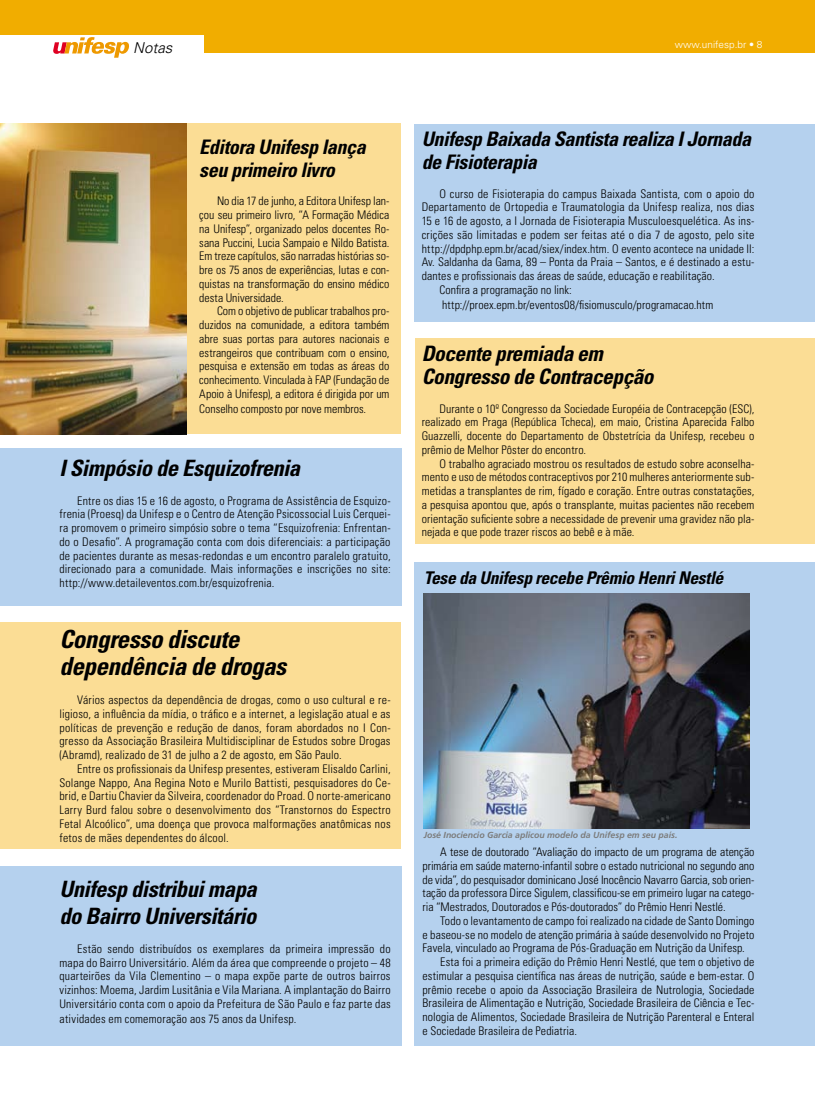
<style>
.page{position:relative;width:815px;height:1099px;background:#fff}
.page>*{position:absolute;margin:0;border:0;box-sizing:border-box;transform-origin:0 0}
.t1{font:italic 700 condensed 25px/27.5px "Univers";letter-spacing:-.02em;color:#000}
.t2{font:italic 700 condensed 22.5px/27.5px "Univers";letter-spacing:-.02em;color:#000}
.t3{font:italic 700 condensed 21.25px/22.5px "Univers";letter-spacing:-.02em;color:#000}
.t4{font:italic 700 condensed 20px/22.5px "Univers";letter-spacing:-.02em;color:#000}
.t5{font:italic 700 condensed 17.5px "Univers";letter-spacing:-.02em;color:#000}
.t6{font:italic 300 15px "Univers";color:#000}
.t7{font:300 condensed 11.88px/13.8px "Univers";letter-spacing:.01em;color:#000;text-align:justify}
.t8{font:300 10px "Univers";color:#fff}
.t9{font:italic 700 8.75px "Frutiger";color:#7c7c7c}
</style>
<div class="page">
<div style="left:415px;top:125px;width:400px;height:197px;background:#b5d1ee"></div>
<div style="left:0;top:622px;width:400px;height:226px;background:#fbdd95"></div>
<div style="left:0;top:448px;width:401px;height:157px;background:#b5d1ee"></div>
<div style="left:0;top:866px;width:401px;height:180px;background:#b5d1ee"></div>
<div style="left:415px;top:562px;width:400px;height:483px;background:#b5d1ee"></div>
<div style="left:415px;top:338px;width:400px;height:205px;background:#fbdd95"></div>
<div style="left:0;top:123px;width:400px;height:311px;background:#fbdd95"></div>
<img style="left:0;top:123px;width:187px;height:311px">
<div style="left:0;top:0;width:815px;height:34px;background:#f1ad00"></div>
<div style="left:204px;top:0;width:611px;height:53px;background:#f1ad00"></div>
<svg style="left:53px;top:37px;width:76px;height:21px"></svg>
<img style="left:424px;top:593px;width:325px;height:235px">
<p class="t6" style="left:133px;top:38px;width:41px">Notas</p>
<p class="t8" style="left:675px;top:38px;width:89px">www.unifesp.br • 8</p>
<h3 class="t4" style="left:199px;top:135px;width:168px">Editora Unifesp lança seu primeiro livro</h3>
<p class="t7" style="left:199px;top:194px;width:192px;text-indent:18px">No dia 17 de junho, a Editora Unifesp lan&shy;çou seu primeiro livro, “A Formação Médica na Unifesp”, organizado pelos docentes Ro&shy;sana Puccini, Lucia Sampaio e Nildo Batista.<br>Em treze capítulos, são narradas histórias so&shy;bre os 75 anos de experiências, lutas e con&shy;quistas na transformação do ensino médico desta Universidade.</p>
<p class="t7" style="left:199px;top:304px;width:192px;text-indent:18px">Com o objetivo de publicar trabalhos pro&shy;duzidos na comunidade, a editora também abre suas portas para autores nacionais e estrangeiros que contribuam com o ensino, pesquisa e extensão em todas as áreas do conhecimento. Vinculada à FAP (Fundação de Apoio à Unifesp), a editora é dirigida por um</p>
<p class="t7" style="left:199px;top:402px;width:168px">Conselho composto por nove membros.</p>
<h2 class="t2" style="left:59px;top:454px;width:242px">I Simpósio de Esquizofrenia</h2>
<p class="t7" style="left:59px;top:493px;width:333px;text-indent:18px">Entre os dias 15 e 16 de agosto, o Programa de Assistência de Esquizo&shy;frenia (Proesq) da Unifesp e o Centro de Atenção Psicossocial Luis Cerquei&shy;ra promovem o primeiro simpósio sobre o tema “Esquizofrenia: Enfrentan&shy;do o Desafio”. A programação conta com dois diferenciais: a participação de pacientes durante as mesas-redondas e um encontro paralelo gratuito, direcionado para a comunidade. Mais informações e inscrições no site: http://www.detaileventos.com.br/esquizofrenia.</p>
<h1 class="t1" style="left:59px;top:624px;width:228px">Congresso discute dependência de drogas</h1>
<p class="t7" style="left:59px;top:692px;width:333px;text-indent:18px">Vários aspectos da dependência de drogas, como o uso cultural e re&shy;ligioso, a influência da mídia, o tráfico e a internet, a legislação atual e as políticas de prevenção e redução de danos, foram abordados no I Con&shy;gresso da Associação Brasileira Multidisciplinar de Estudos sobre Drogas (Abramd), realizado de 31 de julho a 2 de agosto, em São Paulo.</p>
<p class="t7" style="left:59px;top:761px;width:333px;text-indent:18px">Entre os profissionais da Unifesp presentes, estiveram Elisaldo Carlini, Solange Nappo, Ana Regina Noto e Murilo Battisti, pesquisadores do Ce&shy;brid, e Dartiu Chavier da Silveira, coordenador do Proad. O norte-americano Larry Burd falou sobre o desenvolvimento dos “Transtornos do Espectro Fetal Alcoólico”, uma doença que provoca malformações anatômicas nos fetos de mães dependentes do álcool.</p>
<h2 class="t2" style="left:59px;top:874px;width:199px">Unifesp distribui mapa do Bairro Universitário</h2>
<p class="t7" style="left:59px;top:941px;width:333px;text-indent:18px">Estão sendo distribuídos os exemplares da primeira impressão do mapa do Bairro Universitário. Além da área que compreende o projeto – 48 quarteirões da Vila Clementino – o mapa expõe parte de outros bairros vizinhos: Moema, Jardim Lusitânia e Vila Mariana. A implantação do Bairro Universitário conta com o apoio da Prefeitura de São Paulo e faz parte das</p>
<p class="t7" style="left:59px;top:1011px;width:239px">atividades em comemoração aos 75 anos da Unifesp.</p>
<h3 class="t4" style="left:422px;top:127px;width:331px">Unifesp Baixada Santista realiza I Jornada de Fisioterapia</h3>
<p class="t7" style="left:439px;top:186px;width:317px">O curso de Fisioterapia do campus Baixada Santista, com o apoio do</p>
<p class="t7" style="left:422px;top:200px;width:334px">Departamento de Ortopedia e Traumatologia da Unifesp realiza, nos dias</p>
<p class="t7" style="left:422px;top:214px;width:334px">15 e 16 de agosto, a I Jornada de Fisioterapia Musculoesquelética. As ins-</p>
<p class="t7" style="left:422px;top:227px;width:334px">crições são limitadas e podem ser feitas até o dia 7 de agosto, pelo site</p>
<p class="t7" style="left:422px;top:241px;width:334px">http://dpdphp.epm.br/acad/siex/index.htm. O evento acontece na unidade II:</p>
<p class="t7" style="left:422px;top:255px;width:334px">Av. Saldanha da Gama, 89 – Ponta da Praia – Santos, e é destinado a estu-</p>
<p class="t7" style="left:422px;top:269px;width:295px">dantes e profissionais das áreas de saúde, educação e reabilitação.</p>
<p class="t7" style="left:439px;top:282px;width:134px">Confira a programação no link:</p>
<p class="t7" style="left:442px;top:297px;width:273px">http://proex.epm.br/eventos08/fisiomusculo/programacao.htm</p>
<h3 class="t3" style="left:422px;top:342px;width:233px">Docente premiada em<br>Congresso de Contracepção</h3>
<p class="t7" style="left:422px;top:401px;width:334px;text-indent:18px">Durante o 10º Congresso da Sociedade Européia de Contracepção (ESC), realizado em Praga (República Tcheca), em maio, Cristina Aparecida Falbo Guazzelli, docente do Departamento de Obstetrícia da Unifesp, recebeu o prêmio de Melhor Pôster do encontro.</p>
<p class="t7" style="left:422px;top:456px;width:334px;text-indent:18px">O trabalho agraciado mostrou os resultados de estudo sobre aconselha&shy;mento e uso de métodos contraceptivos por 210 mulheres anteriormente sub&shy;metidas a transplantes de rim, fígado e coração. Entre outras constatações, a pesquisa apontou que, após o transplante, muitas pacientes não recebem orientação suficiente sobre a necessidade de prevenir uma gravidez não pla&shy;nejada e que pode trazer riscos ao bebê e à mãe.</p>
<h3 class="t5" style="left:424px;top:567px;width:301px">Tese da Unifesp recebe Prêmio Henri Nestlé</h3>
<p class="t9" style="left:424px;top:830px;width:255px">José Inociencio Garcia aplicou modelo da Unifesp em seu país.</p>
<p class="t7" style="left:423px;top:844px;width:333px;text-indent:18px">A tese de doutorado “Avaliação do impacto de um programa de atenção primária em saúde materno-infantil sobre o estado nutricional no segundo ano de vida”, do pesquisador dominicano José Inocêncio Navarro Garcia, sob orien&shy;tação da professora Dirce Sigulem, classificou-se em primeiro lugar na catego&shy;ria “Mestrados, Doutorados e Pós-doutorados” do Prêmio Henri Nestlé.</p>
<p class="t7" style="left:440px;top:913px;width:316px">Todo o levantamento de campo foi realizado na cidade de Santo Domingo</p>
<p class="t7" style="left:423px;top:927px;width:333px">e baseou-se no modelo de atenção primária à saúde desenvolvido no Projeto</p>
<p class="t7" style="left:423px;top:941px;width:324px">Favela, vinculado ao Programa de Pós-Graduação em Nutrição da Unifesp.</p>
<p class="t7" style="left:440px;top:954px;width:316px">Esta foi a primeira edição do Prêmio Henri Nestlé, que tem o objetivo de</p>
<p class="t7" style="left:423px;top:968px;width:333px">estimular a pesquisa científica nas áreas de nutrição, saúde e bem-estar. O</p>
<p class="t7" style="left:423px;top:982px;width:333px">prêmio recebe o apoio da Associação Brasileira de Nutrologia, Sociedade</p>
<p class="t7" style="left:423px;top:996px;width:333px">Brasileira de Alimentação e Nutrição, Sociedade Brasileira de Ciência e Tec-</p>
<p class="t7" style="left:423px;top:1009px;width:333px">nologia de Alimentos, Sociedade Brasileira de Nutrição Parenteral e Enteral</p>
<p class="t7" style="left:423px;top:1023px;width:156px">e Sociedade Brasileira de Pediatria.</p>
</div>
